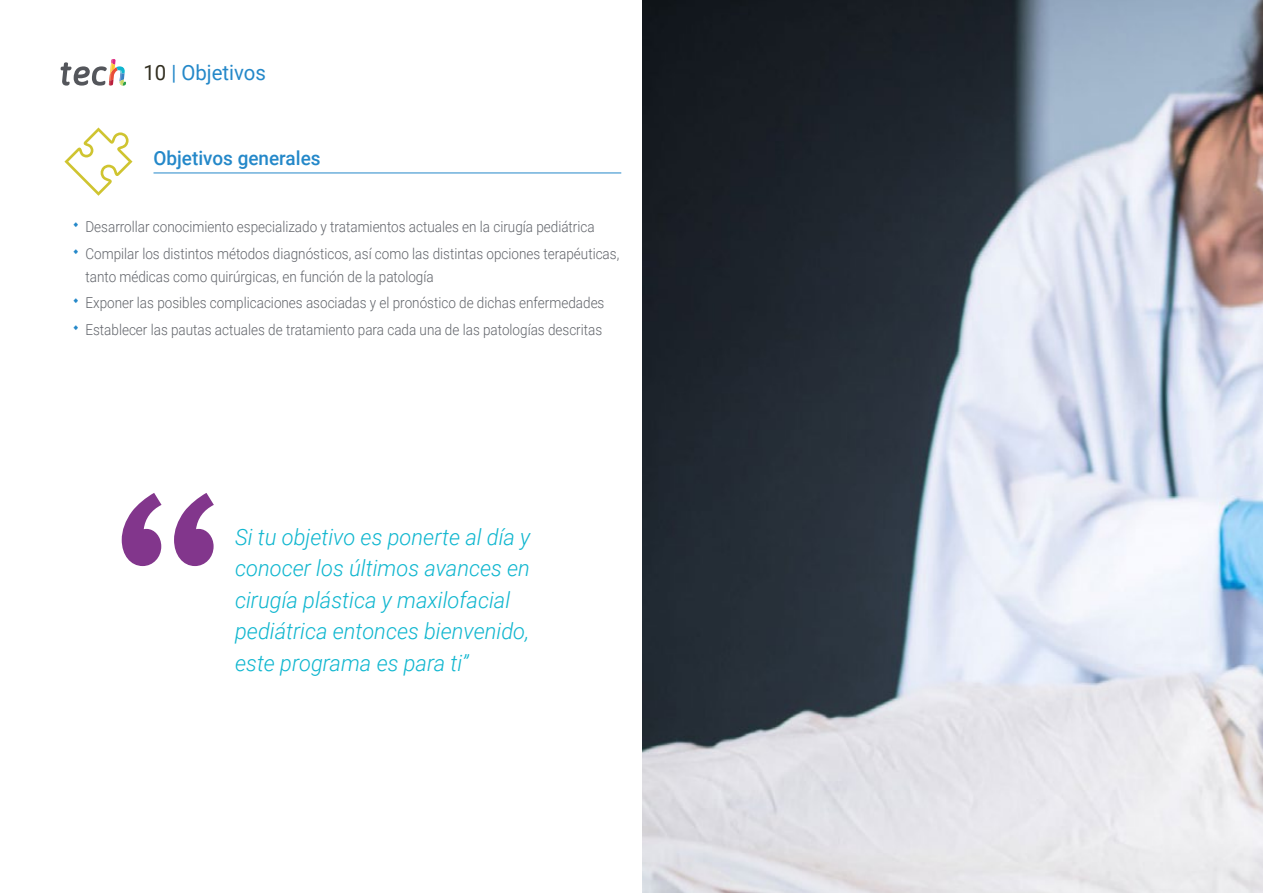
<style>
.page{position:relative;width:1263px;height:893px;background:#fff}
.page>*{position:absolute;margin:0;border:0;box-sizing:border-box;transform-origin:0 0}
.t1{font:italic 300 22.5px/31.5px "Roboto";color:#0fb6cf}
.t2{font:21px "Roboto";color:#2488c9}
.t3{font:500 19.5px "Roboto";color:#2488c9}
.t4{font:300 15px/26.7px "Roboto";color:#61646a;scale:.9 1}
.s1{color:#312e20}
</style>
<div class="page">
<hr style="left:153px;top:173px;width:468px;height:1px;background:#2488c9">
<svg style="left:64px;top:127px;width:68px;height:69px"></svg>
<img style="left:642px;top:0;width:621px;height:893px">
<svg style="left:61px;top:59px;width:65px;height:27px"></svg>
<svg style="left:122px;top:493px;width:92px;height:73px"></svg>
<h2 class="t2" style="left:144px;top:57px;width:124px"><span class="s1">10</span> | Objetivos</h2>
<h3 class="t3" style="left:153px;top:144px;width:169px">Objetivos generales</h3>
<p class="t4" style="left:85px;top:213px;width:595px">Desarrollar conocimiento especializado y tratamientos actuales en la cirugía pediátrica<br>Compilar los distintos métodos diagnósticos, así como las distintas opciones terapéuticas,</p>
<p class="t4" style="left:85px;top:262px;width:578px">tanto médicas como quirúrgicas, en función de la patología<br>Exponer las posibles complicaciones asociadas y el pronóstico de dichas enfermedades<br>Establecer las pautas actuales de tratamiento para cada una de las patologías descritas</p>
<h1 class="t1" style="left:235px;top:520px;width:297px">Si tu objetivo es ponerte al día y conocer los últimos avances en cirugía plástica y maxilofacial pediátrica entonces bienvenido, este programa es para ti”</h1>
</div>
